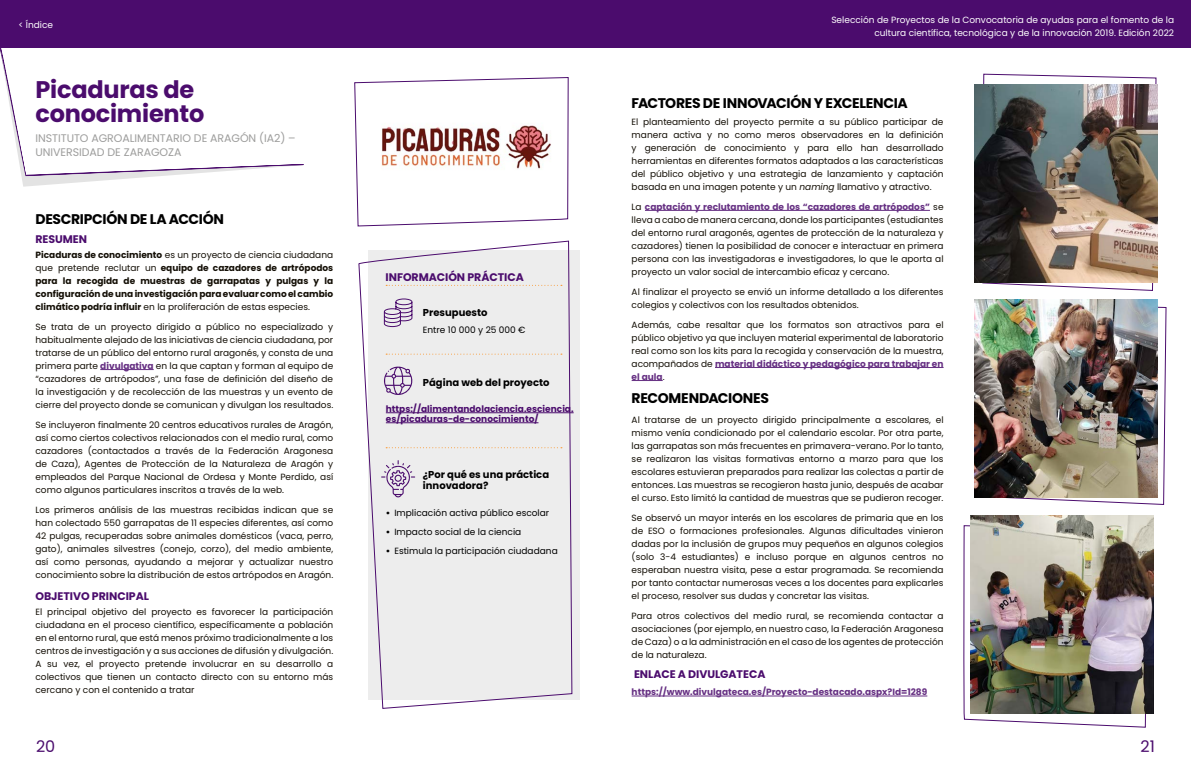
<style>
.page{position:relative;width:1191px;height:766px;background:#fff}
.page>*{position:absolute;margin:0;border:0;box-sizing:border-box;transform-origin:0 0}
.Titulo_practica{font:700 24px/24px "Poppins";letter-spacing:-.01em;color:#4b0c6d}
.t1{font:16px "Poppins";color:#4b0c6d}
.Titulo_principal{font:700 14px "Poppins";letter-spacing:-.025em;color:#000}
.texto{font:700 14px "Poppins";letter-spacing:-.02em;color:#000}
.Entidad_practica{font:11px/14px "Poppins";letter-spacing:-.005em;color:#9d9d9c}
.subtitulo_textos{font:700 11px "Poppins";letter-spacing:-.005em;color:#4b0c6d}
.texto-2{font:700 11px "Poppins";letter-spacing:-.005em;color:#4b0c6d}
.texto_ficha{font:700 10px/11px "Poppins";color:#000}
.texto-3{font:9px/13px "Poppins";color:#140f06;text-align:justify}
.texto-4{font:700 9px/13px "Poppins";color:#140f06;text-align:justify}
.t2{font:9px/13px "Poppins";color:#fff;text-align:right}
.texto_ficha-2{font:9px "Poppins";color:#000}
.texto_ficha-3{font:700 9px/10px "Poppins";color:#4b0c6d}
.texto-5{font:700 9px "Poppins";color:#663083}
.s1{font-weight:400}
.s2{font-weight:700;color:#663083}
.s3{font-weight:700}
.s4{font-style:italic}
</style>
<div class="page">
<div style="left:0;top:0;width:1190px;height:48px;background:#4b0c6d"></div>
<div style="left:368px;top:250px;width:211px;height:449px;background:#ededed"></div>
<svg style="left:358px;top:226px;width:215px;height:483px"></svg>
<svg style="left:354px;top:77px;width:215px;height:149px"></svg>
<svg style="left:981px;top:303px;width:186px;height:202px"></svg>
<svg style="left:963px;top:525px;width:185px;height:203px"></svg>
<svg style="left:981px;top:74px;width:176px;height:217px"></svg>
<img style="left:358px;top:116px;width:207px;height:64px">
<hr style="left:100px;top:369px;width:54px;height:1px;background:#663083">
<img style="left:974px;top:84px;width:184px;height:198px">
<img style="left:974px;top:299px;width:183px;height:198px">
<img style="left:970px;top:515px;width:183px;height:198px">
<hr style="left:645px;top:210px;width:285px;height:1px;background:#663083">
<hr style="left:715px;top:367px;width:228px;height:1px;background:#663083">
<hr style="left:631px;top:380px;width:31px;height:1px;background:#663083">
<hr style="left:631px;top:695px;width:296px;height:1px;background:#663083">
<hr style="left:386px;top:412px;width:187px;height:1px;background:#4b0c6d">
<hr style="left:386px;top:422px;width:152px;height:1px;background:#4b0c6d">
<svg style="left:383px;top:298px;width:30px;height:29px"></svg>
<svg style="left:384px;top:366px;width:29px;height:29px"></svg>
<svg style="left:381px;top:460px;width:34px;height:37px"></svg>
<svg style="left:386px;top:447px;width:176px;height:1px"></svg>
<svg style="left:386px;top:353px;width:176px;height:1px"></svg>
<svg style="left:386px;top:285px;width:176px;height:1px"></svg>
<svg style="left:0;top:48px;width:303px;height:139px"></svg>
<p class="t2" style="left:18px;top:18px;width:36px">&lt; Índice</p>
<p class="Titulo_practica" style="left:36px;top:78px;width:170px">Picaduras de conocimiento</p>
<p class="Entidad_practica" style="left:36px;top:131px;width:262px">INSTITUTO AGROALIMENTARIO DE ARAGÓN (IA2) –<br>UNIVERSIDAD DE ZARAGOZA</p>
<p class="Titulo_principal" style="left:36px;top:210px;width:190px">DESCRIPCIÓN DE LA ACCIÓN</p>
<p class="subtitulo_textos" style="left:36px;top:232px;width:53px">RESUMEN</p>
<p class="texto-4" style="left:36px;top:248px;width:299px">Picaduras de conocimiento <span class="s1">es un proyecto de ciencia ciudadana que pretende reclutar un</span> equipo de cazadores de artrópodos para la recogida de muestras de garrapatas y pulgas y la configuración de una investigación para evaluar como el cambio climático podría influir <span class="s1">en la proliferación de estas especies.</span></p>
<p class="texto-3" style="left:36px;top:320px;width:299px">Se trata de un proyecto dirigido a público no especializado y habitualmente alejado de las iniciativas de ciencia ciudadana, por tratarse de un público del entorno rural aragonés, y consta de una primera parte <span class="s2">divulgativa</span> en la que captan y forman al equipo de “cazadores de artrópodos”, una fase de definición del diseño de la investigación y de recolección de las muestras y un evento de cierre del proyecto donde se comunican y divulgan los resultados.</p>
<p class="texto-3" style="left:36px;top:418px;width:299px">Se incluyeron finalmente 20 centros educativos rurales de Aragón, así como ciertos colectivos relacionados con el medio rural, como cazadores (contactados a través de la Federación Aragonesa de Caza), Agentes de Protección de la Naturaleza de Aragón y empleados del Parque Nacional de Ordesa y Monte Perdido, así como algunos particulares inscritos a través de la web.</p>
<p class="texto-3" style="left:36px;top:503px;width:299px">Los primeros análisis de las muestras recibidas indican que se han colectado 550 garrapatas de 11 especies diferentes, así como 42 pulgas, recuperadas sobre animales domésticos (vaca, perro, gato), animales silvestres (conejo, corzo), del medio ambiente, así como personas, ayudando a mejorar y actualizar nuestro conocimiento sobre la distribución de estos artrópodos en Aragón.</p>
<p class="subtitulo_textos" style="left:36px;top:590px;width:115px">OBJETIVO PRINCIPAL</p>
<p class="texto-3" style="left:36px;top:605px;width:299px">El principal objetivo del proyecto es favorecer la participación ciudadana en el proceso científico, específicamente a población en el entorno rural, que está menos próximo tradicionalmente a los centros de investigación y a sus acciones de difusión y divulgación.<br>A su vez, el proyecto pretende involucrar en su desarrollo a colectivos que tienen un contacto directo con su entorno más cercano y con el contenido a tratar</p>
<p class="subtitulo_textos" style="left:386px;top:271px;width:140px">INFORMACIÓN PRÁCTICA</p>
<p class="texto_ficha" style="left:423px;top:307px;width:66px">Presupuesto</p>
<p class="texto_ficha-2" style="left:423px;top:325px;width:104px">Entre 10 000 y 25 000 €</p>
<p class="texto_ficha" style="left:423px;top:376px;width:128px">Página web del proyecto</p>
<p class="texto_ficha-3" style="left:386px;top:404px;width:189px">https://alimentandolaciencia.esciencia. es/picaduras-de-conocimiento/</p>
<p class="texto_ficha" style="left:423px;top:469px;width:128px">¿Por qué es una práctica innovadora?</p>
<p class="texto_ficha-2" style="left:386px;top:508px;width:165px"><span class="s3">•</span> Implicación activa público escolar</p>
<p class="texto_ficha-2" style="left:386px;top:526px;width:137px"><span class="s3">•</span> Impacto social de la ciencia</p>
<p class="texto_ficha-2" style="left:386px;top:545px;width:173px"><span class="s3">•</span> Estimula la participación ciudadana</p>
<p class="t2" style="left:831px;top:14px;width:344px">Selección de Proyectos de la Convocatoria de ayudas para el fomento de la cultura científica, tecnológica y de la innovación 2019. Edición 2022</p>
<p class="Titulo_principal" style="left:631px;top:95px;width:278px">FACTORES DE INNOVACIÓN Y EXCELENCIA</p>
<p class="texto-3" style="left:631px;top:115px;width:313px">El planteamiento del proyecto permite a su público participar de manera activa y no como meros observadores en la definición y generación de conocimiento y para ello han desarrollado herramientas en diferentes formatos adaptados a las características del público objetivo y una estrategia de lanzamiento y captación basada en una imagen potente y un <span class="s4">naming</span> llamativo y atractivo.</p>
<p class="texto-3" style="left:631px;top:200px;width:313px">La <span class="s2">captación y reclutamiento de los “cazadores de artrópodos”</span> se lleva a cabo de manera cercana, donde los participantes (estudiantes del entorno rural aragonés, agentes de protección de la naturaleza y cazadores) tienen la posibilidad de conocer e interactuar en primera persona con las investigadoras e investigadores, lo que le aporta al proyecto un valor social de intercambio eficaz y cercano.</p>
<p class="texto-3" style="left:631px;top:285px;width:313px">Al finalizar el proyecto se envió un informe detallado a los diferentes colegios y colectivos con los resultados obtenidos.</p>
<p class="texto-3" style="left:631px;top:318px;width:313px">Además, cabe resaltar que los formatos son atractivos para el público objetivo ya que incluyen material experimental de laboratorio real como son los kits para la recogida y conservación de la muestra, acompañados de <span class="s2">material didáctico y pedagógico para trabajar en el aula</span>.</p>
<p class="texto" style="left:631px;top:390px;width:139px">RECOMENDACIONES</p>
<p class="texto-3" style="left:631px;top:413px;width:313px">Al tratarse de un proyecto dirigido principalmente a escolares, el mismo venía condicionado por el calendario escolar. Por otra parte, las garrapatas son más frecuentes en primavera-verano. Por lo tanto, se realizaron las visitas formativas entorno a marzo para que los escolares estuvieran preparados para realizar las colectas a partir de entonces. Las muestras se recogieron hasta junio, después de acabar el curso. Esto limitó la cantidad de muestras que se pudieron recoger.</p>
<p class="texto-3" style="left:631px;top:511px;width:313px">Se observó un mayor interés en los escolares de primaria que en los de ESO o formaciones profesionales. Algunas dificultades vinieron dadas por la inclusión de grupos muy pequeños en algunos colegios (solo 3-4 estudiantes) e incluso porque en algunos centros no esperaban nuestra visita, pese a estar programada. Se recomienda por tanto contactar numerosas veces a los docentes para explicarles el proceso, resolver sus dudas y concretar las visitas.</p>
<p class="texto-3" style="left:631px;top:609px;width:313px">Para otros colectivos del medio rural, se recomienda contactar a asociaciones (por ejemplo, en nuestro caso, la Federación Aragonesa de Caza) o a la administración en el caso de los agentes de protección de la naturaleza.</p>
<p class="texto-2" style="left:634px;top:668px;width:133px">ENLACE A DIVULGATECA</p>
<p class="texto-5" style="left:631px;top:686px;width:297px">https://www.divulgateca.es/Proyecto-destacado.aspx?Id=1289</p>
<h2 class="t1" style="left:36px;top:736px;width:21px">20</h2>
<h2 class="t1" style="left:1140px;top:736px;width:16px">21</h2>
</div>
